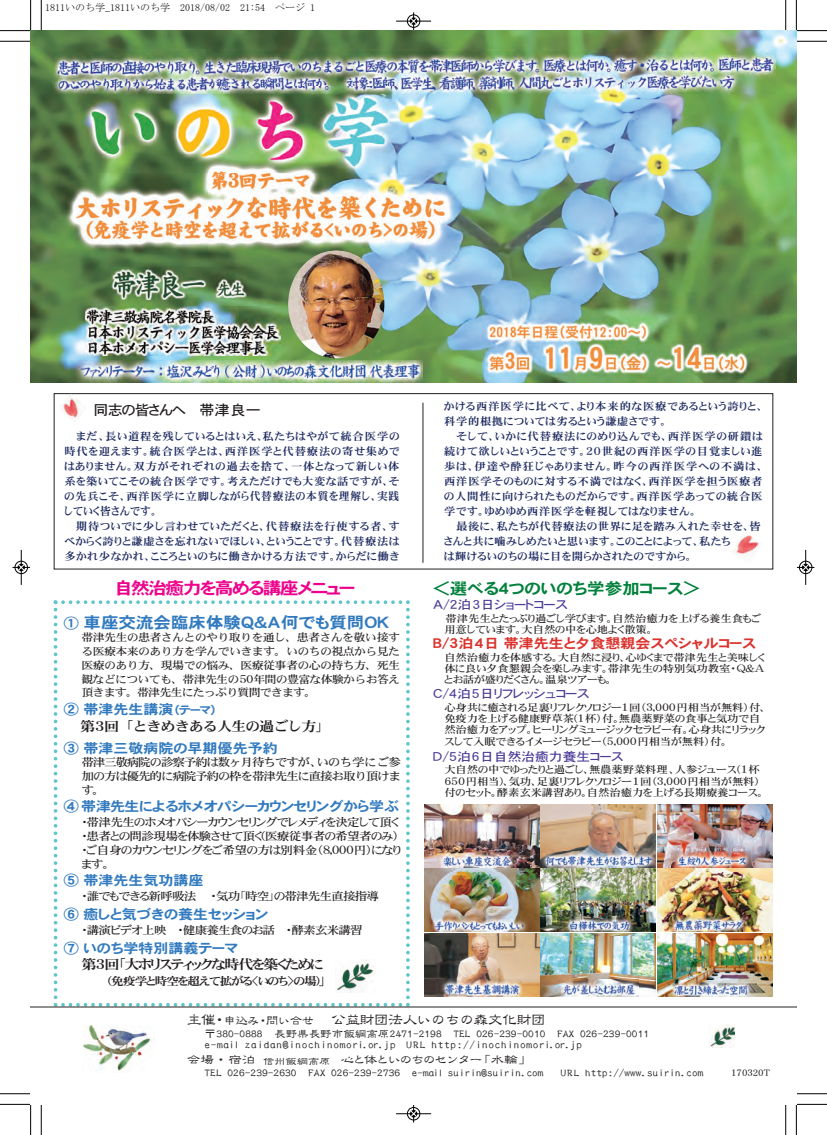
<style>
.page{position:relative;width:827px;height:1135px;background:#fff}
.page>*{position:absolute;margin:0;border:0;box-sizing:border-box;transform-origin:0 0}
.t1{font:16.88px "DFHS Gothic W7 WING RKSJ H";letter-spacing:-.085em;color:#ed028c;scale:1.11 1}
.t2{font:15.75px "DFHS Gothic W7 WING RKSJ H";color:#317abf;scale:1.11 1}
.t3{font:15.75px "DFHS Gothic W7 WING RKSJ H";color:#00803b;scale:1.11 1}
.t4{font:15px "DF Lei Sho SB WIN RKSJ H";letter-spacing:-.05em;color:#231f20}
.t5{font:14.25px "DFHS Gothic W5 WING RKSJ H";letter-spacing:-.055em;color:#231f20;scale:1.05 1}
.t6{font:13.5px "DFHS Gothic W7 WING RKSJ H";color:#317abf;scale:1.11 1}
.t7{font:13.5px "DFHS Gothic W7 WING RKSJ H";color:#db322c;scale:1.11 1}
.t8{font:13.5px "DFHS Mincho W7 WING RKSJ H";letter-spacing:-.06em;color:#231f20;scale:1.11 1}
.t9{font:13.5px "DFHS Mincho W7 WINP RKSJ H";letter-spacing:-.06em;color:#231f20;scale:1.11 1}
.t10{font:12.38px "DFHS Gothic W5 WING RKSJ H";color:#4d3c98;scale:1.11 1}
.t11{font:12.38px "DF Lei Sho SB WIN RKSJ H";letter-spacing:-.15em;color:#231f20;scale:1.11 1}
.t12{font:11.5px/11.2px "DF Lei Sho SB WIN RKSJ H";color:#231f20}
.t13{font:11.25px/13.8px "DFHS Mincho W5 WING RKSJ H";letter-spacing:-.045em;color:#231f20;scale:1.11 1}
.t14{font:11.25px/13.8px "DFHS Mincho W5 WINP RKSJ H";letter-spacing:-.09em;color:#231f20;text-align:justify;scale:1.11 1}
.t15{font:11.25px "DF Lei Sho SB WIN RKSJ H";color:#231f20}
.t16{font:11.25px "DFHS Mincho W7 WING RKSJ H";letter-spacing:-.06em;color:#231f20;scale:1.11 1}
.t17{font:11.25px "DFHS Mincho W7 WING RKSJ H";letter-spacing:.06em;color:#1e2b60;scale:.95 1}
.t18{font:10.75px/15px "DFHS Mincho W7 WING RKSJ H";letter-spacing:.07em;color:#1e2b60;text-align:justify;scale:1.05 1}
.t19{font:10.75px/13.8px "DFHS Mincho W5 WINP RKSJ H";letter-spacing:-.055em;color:#231f20;text-align:justify;scale:1.11 1}
.t20{font:10.12px/11.2px "DFHS Mincho W5 WING RKSJ H";color:#231f20;scale:1.11 1}
.t21{font:10px "MS Mincho";color:#000}
.t22{font:8.75px "DFHS Mincho W5 WING RKSJ H";color:#231f20}
.s1{font-size:11.25px}
.s2{font-size:13.5px}
.s3{font-size:12.5px}
.s4{font-size:10.12px}
</style>
<div class="page">
<img style="left:31px;top:31px;width:765px;height:352px">
<img style="left:424px;top:805px;width:115px;height:64px">
<img style="left:541px;top:805px;width:231px;height:64px">
<img style="left:657px;top:805px;width:115px;height:63px">
<img style="left:424px;top:869px;width:115px;height:63px">
<img style="left:541px;top:869px;width:115px;height:63px">
<img style="left:657px;top:869px;width:115px;height:63px">
<svg style="left:424px;top:933px;width:115px;height:63px;background:#9f8871"></svg>
<img style="left:541px;top:933px;width:115px;height:63px">
<img style="left:657px;top:933px;width:115px;height:63px">
<svg style="left:54px;top:600px;width:356px;height:407px"></svg>
<hr style="left:31px;top:1007px;width:765px;height:1px;background:#231f20">
<img style="left:82px;top:1025px;width:73px;height:46px">
<div style="left:54px;top:393px;width:719px;height:176px;border:1px solid #231f20"></div>
<img style="left:288px;top:250px;width:96px;height:108px;border-radius:50%">
<img style="left:732px;top:535px;width:29px;height:22px">
<img style="left:710px;top:1025px;width:24px;height:22px">
<img style="left:112px;top:268px;width:134px;height:31px">
<img style="left:85px;top:307px;width:195px;height:48px">
<img style="left:59px;top:394px;width:27px;height:26px">
<img style="left:53px;top:49px;width:723px;height:45px">
<img style="left:75px;top:87px;width:322px;height:67px">
<img style="left:483px;top:292px;width:283px;height:91px">
<img style="left:70px;top:360px;width:353px;height:23px">
<img style="left:55px;top:154px;width:416px;height:108px">
<img style="left:307px;top:250px;width:58px;height:12px">
<img style="left:437px;top:852px;width:92px;height:20px">
<img style="left:432px;top:916px;width:99px;height:19px">
<img style="left:436px;top:980px;width:86px;height:17px">
<img style="left:541px;top:851px;width:113px;height:21px">
<svg style="left:538px;top:851px;width:1px;height:21px"></svg>
<img style="left:558px;top:916px;width:80px;height:19px">
<img style="left:558px;top:980px;width:81px;height:17px">
<img style="left:671px;top:852px;width:79px;height:20px">
<img style="left:669px;top:916px;width:81px;height:18px">
<img style="left:665px;top:980px;width:91px;height:17px">
<hr style="left:423px;top:403px;width:1px;height:160px;background:#231f20">
<div style="left:332px;top:951px;width:48px;height:47px;background:#fff"></div>
<img style="left:336px;top:960px;width:40px;height:32px">
<hr style="left:41px;top:0;width:1px;height:30px;background:#000">
<hr style="left:0;top:41px;width:30px;height:1px;background:#000">
<hr style="left:785px;top:0;width:1px;height:30px;background:#000">
<hr style="left:797px;top:41px;width:30px;height:1px;background:#000">
<hr style="left:41px;top:1105px;width:1px;height:30px;background:#000">
<hr style="left:0;top:1093px;width:30px;height:1px;background:#000">
<hr style="left:785px;top:1105px;width:1px;height:30px;background:#000">
<hr style="left:797px;top:1093px;width:30px;height:1px;background:#000">
<hr style="left:30px;top:0;width:1px;height:30px;background:#000">
<hr style="left:0;top:30px;width:30px;height:1px;background:#000">
<hr style="left:796px;top:0;width:1px;height:30px;background:#000">
<hr style="left:797px;top:30px;width:30px;height:1px;background:#000">
<hr style="left:30px;top:1105px;width:1px;height:30px;background:#000">
<hr style="left:0;top:1104px;width:30px;height:1px;background:#000">
<hr style="left:796px;top:1105px;width:1px;height:30px;background:#000">
<hr style="left:797px;top:1104px;width:30px;height:1px;background:#000">
<div style="left:407px;top:14px;width:13px;height:14px;border:1px solid #fff;border-radius:50%"></div>
<hr style="left:396px;top:21px;width:35px;height:1px;background:#000">
<div style="left:407px;top:15px;width:13px;height:13px;border:1px solid #000;border-radius:50%"></div>
<svg style="left:410px;top:12px;width:7px;height:18px"></svg>
<hr style="left:396px;top:1113px;width:35px;height:1px;background:#000">
<div style="left:407px;top:1107px;width:13px;height:13px;border:1px solid #000;border-radius:50%"></div>
<svg style="left:410px;top:1105px;width:7px;height:17px"></svg>
<hr style="left:21px;top:550px;width:1px;height:35px;background:#000">
<div style="left:15px;top:561px;width:13px;height:13px;border:1px solid #000;border-radius:50%"></div>
<svg style="left:12px;top:564px;width:18px;height:7px"></svg>
<hr style="left:805px;top:550px;width:1px;height:35px;background:#000">
<div style="left:799px;top:561px;width:13px;height:13px;border:1px solid #000;border-radius:50%"></div>
<svg style="left:797px;top:564px;width:17px;height:7px"></svg>
<p class="t21" style="left:45px;top:3px;width:271px">1811いのち学_1811いのち学 2018/08/02 21:54 ページ 1</p>
<h3 class="t5" style="left:94px;top:402px;width:161px">同志の皆さんへ 帯津良一</h3>
<p class="t18" style="left:64px;top:429px;width:320px;text-indent:12px">まだ、長い道程を残しているとはいえ、私たちはやがて統合医学の時代を迎えます。統合医学とは、西洋医学と代替療法の寄せ集めではありません。双方がそれぞれの過去を捨て、一体となって新しい体系を築いてこその統合医学です。考えただけでも大変な話ですが、その先兵こそ、西洋医学に立脚しなが<span class="s1">ら代替療法の本質を理解し、実践</span></p>
<p class="t17" style="left:64px;top:505px;width:98px">していく皆さんです。</p>
<p class="t18" style="left:64px;top:519px;width:320px;text-indent:12px">期待ついでに少し言わせていただくと、代替療法を行使する者、すべからく誇りと謙虚さを忘れないでほしい、ということです。代替療法は多かれ少なかれ、こころといのちに働きかける方法です。からだに働き</p>
<p class="t18" style="left:444px;top:398px;width:305px">かける西洋医学に比べて、より本来的な医療であるという誇りと、科学的根拠については劣るという謙虚さです。</p>
<p class="t18" style="left:444px;top:428px;width:305px;text-indent:12px">そして、いかに代替療法にのめり込んでも、西洋医学の研鑽は続けて欲しいということです。20世紀の西洋医学の目覚ましい進歩は、伊達や酔狂じゃありません。昨今の西洋医学への不満は、西洋医学そのものに対する不満ではなく、西洋医学を担う医療者の人間性に向けられたものだからです。西洋医学あっての統合医学です。ゆめゆめ西洋医学を軽視してはなりません。</p>
<p class="t18" style="left:444px;top:518px;width:303px;text-align:left;text-indent:12px">最後に、私たちが代替療法の世界に足を踏み入れた幸せを、皆さんと共に噛みしめたいと思います。このことによって、私たち<br>は輝けるいのちの場に目を開らかされたのですから。</p>
<h1 class="t1" style="left:114px;top:579px;width:218px">自然治癒力を高める講座メニュー</h1>
<h2 class="t2" style="left:64px;top:614px;width:295px"><span class="s2">①</span> 車座交流会臨床体験Ｑ＆Ａ何でも質問ＯＫ</h2>
<p class="t19" style="left:81px;top:631px;width:289px">帯津先生の患者さんとのやり取りを通し、患者さんを敬い接する医療本来のあり方を学んでいきます。いのちの視点から見た医療のあり方、現場での悩み、医療従事者の心の持ち方、死生観などについても、帯津先生の50年間の豊富な体験からお答え頂きます。帯津先生にたっぷり質問できます。</p>
<p class="t6" style="left:64px;top:702px;width:139px">② 帯津先生講演<span class="s1">（テーマ）</span></p>
<p class="t9" style="left:80px;top:720px;width:227px">第3回「ときめきある人生の過ごし方」</p>
<p class="t6" style="left:64px;top:741px;width:194px">③ 帯津三敬病院の早期優先予約</p>
<p class="t14" style="left:81px;top:755px;width:289px">帯津三敬病院の診察予約は数ヶ月待ちですが、いのち学にご参加の方は優先的に病院予約の枠を帯津先生に直接お取り頂けます。</p>
<p class="t6" style="left:64px;top:800px;width:304px">④ 帯津先生によるホメオパシーカウンセリングから学ぶ</p>
<p class="t13" style="left:81px;top:815px;width:289px">・帯津先生のホメオパシーカウンセリングでレメディを決定して頂く・患者との問診現場を体験させて頂く(医療従事者の希望者のみ）・ご自身のカウンセリングをご希望の方は別料金（8,000円）になります。</p>
<p class="t6" style="left:64px;top:873px;width:128px">⑤ 帯津先生気功講座</p>
<p class="t13" style="left:81px;top:889px;width:105px">・誰でもできる新呼吸法</p>
<p class="t13" style="left:211px;top:889px;width:153px">・気功「時空」の帯津先生直接指導</p>
<p class="t6" style="left:64px;top:907px;width:186px">⑥ 癒しと気づきの養生セッション</p>
<p class="t13" style="left:81px;top:923px;width:255px">・講演ビデオ上映 ・健康養生食のお話 ・酵素玄米講習</p>
<p class="t6" style="left:64px;top:941px;width:159px">⑦ いのち学特別講義テーマ</p>
<p class="t8" style="left:81px;top:957px;width:219px">第3回「大ホリスティックな時代を築くために</p>
<p class="t16" style="left:108px;top:975px;width:198px">(免疫学と時空を超えて拡がる&lt;いのち&gt;の場)<span class="s2">」</span></p>
<h3 class="t4" style="left:187px;top:1012px;width:360px">主催・<span class="s3">申込み・問い合せ</span> 公益財団法人いのちの森文化財団</h3>
<p class="t12" style="left:204px;top:1028px;width:446px">〒380-0888 長野県長野市飯綱高原2471-2198 TEL 026-239-0010 FAX 026-239-0011 e-mail zaidan@inochinomori.or.jp URL http://inochinomori.or.jp</p>
<p class="t11" style="left:187px;top:1054px;width:313px">会場・宿泊 <span class="s4">信州飯綱高原</span> 心と体といのちのセンター「水輪」</p>
<p class="t12" style="left:204px;top:1067px;width:340px">TEL 026-239-2630 FAX 026-239-2736 <span class="s1">e-mail suirin@suirin.com</span></p>
<p class="t15" style="left:560px;top:1067px;width:144px">URL http://www.suirin.com</p>
<h2 class="t3" style="left:433px;top:580px;width:242px">＜選べる４つのいのち学参加コース＞</h2>
<p class="t10" style="left:433px;top:599px;width:123px">A/2泊3日ショートコース</p>
<p class="t20" style="left:444px;top:612px;width:287px">帯津先生とたっぷり過ごし学びます。自然治癒力を上げる養生食もご用意しています。大自然の中を心地よく散策。</p>
<p class="t7" style="left:433px;top:636px;width:292px">B/3泊4日帯津先生と夕食懇親会スペシャルコース</p>
<p class="t20" style="left:444px;top:652px;width:290px;text-align:justify">自然治癒力を体感する。大自然に浸り、心ゆくまで帯津先生と美味しく体に良い夕食懇親会を楽しみます。帯津先生の特別気功教室・Q&amp;Aとお話が盛りだくさん。温泉ツアーも。</p>
<p class="t10" style="left:433px;top:687px;width:142px">C/4泊5日リフレッシュコース</p>
<p class="t20" style="left:444px;top:702px;width:291px">心身共に癒される足裏リフレクソロジー1回（3,000円相当が無料）付、免疫力を上げる健康野草茶(1杯）付。無農薬野菜の食事と気功で自然治癒力をアップ。ヒーリングミュージックセラピー有。心身共にリラックスして入眠できるイメージセラピー（5,000円相当が無料）付。</p>
<p class="t10" style="left:433px;top:750px;width:173px">Ｄ/5泊6日自然治癒力養生コース</p>
<p class="t20" style="left:444px;top:764px;width:288px">大自然の中でゆったりと過ごし、無農薬野菜料理、人参ジュース(1杯<br>650円相当)、気功、足裏リフレクソロジー1回（3,000円相当が無料）付のセット。酵素玄米講習あり。自然治癒力を上げる長期療養コース。</p>
<p class="t22" style="left:731px;top:1068px;width:40px">170320T</p>
</div>
